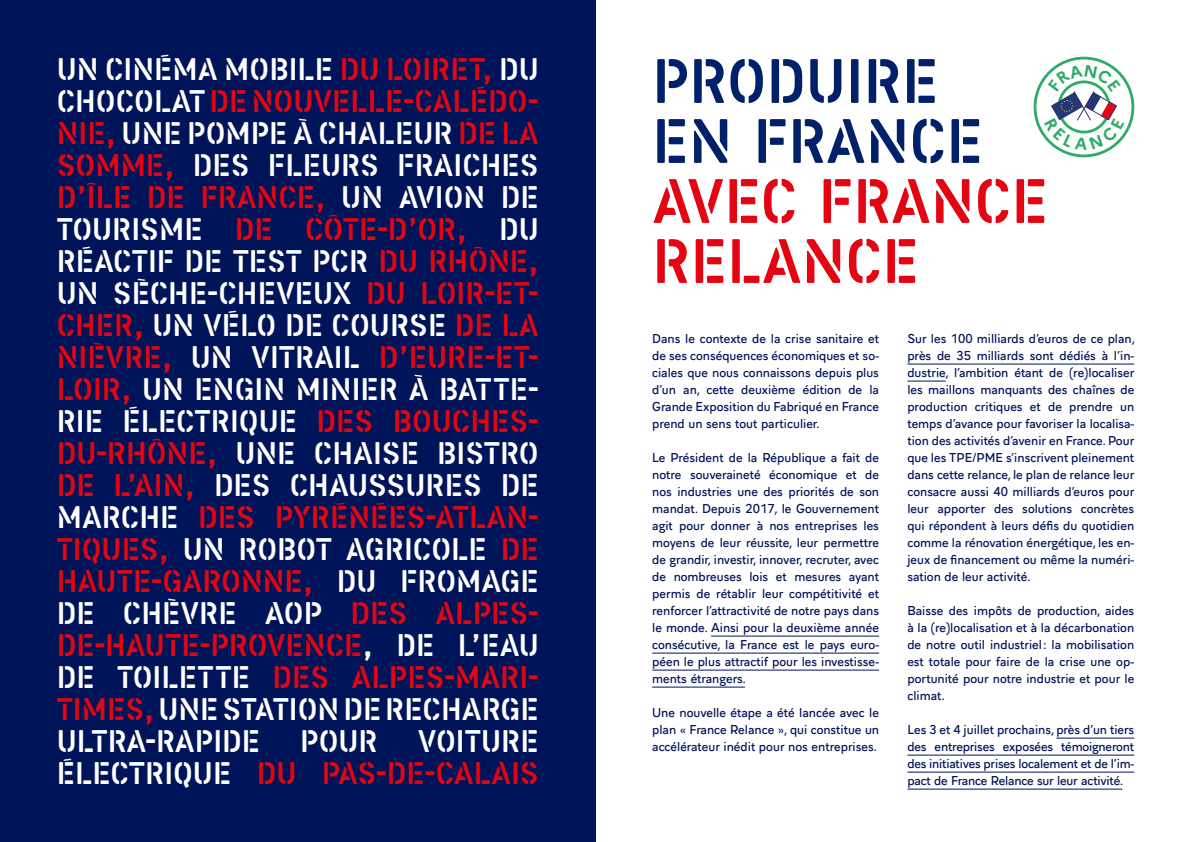
<style>
.page{position:relative;width:1191px;height:842px;background:#fff}
.page>*{position:absolute;margin:0;border:0;box-sizing:border-box;transform-origin:0 0}
.t1{font:60px "Colonel Trial Rounded";color:#e30512}
.t2{font:60px "Colonel Trial Rounded";color:#002169}
.t3{font:30px/32px "Colonel Trial Rounded";color:#fff;text-align:justify}
.t4{font:600 12px/17px "Aiglon Pro";color:#001459;text-align:justify}
.s1{color:#e30512}
</style>
<div class="page">
<div style="left:0;top:0;width:595px;height:842px;background:#001459"></div>
<hr style="left:711px;top:636px;width:168px;height:1px;background:#001459">
<hr style="left:652px;top:653px;width:227px;height:1px;background:#001459">
<hr style="left:652px;top:670px;width:227px;height:1px;background:#001459">
<hr style="left:652px;top:687px;width:93px;height:1px;background:#001459">
<hr style="left:907px;top:364px;width:227px;height:1px;background:#001459">
<hr style="left:907px;top:381px;width:38px;height:1px;background:#001459">
<hr style="left:1056px;top:738px;width:78px;height:1px;background:#001459">
<hr style="left:907px;top:755px;width:227px;height:1px;background:#001459">
<hr style="left:907px;top:772px;width:227px;height:1px;background:#001459">
<hr style="left:907px;top:789px;width:215px;height:1px;background:#001459">
<svg style="left:1033px;top:56px;width:102px;height:102px"></svg>
<p class="t3" style="left:57px;top:54px;width:483px">UN CINÉMA MOBILE <span class="s1">DU LOIRET,</span> DU CHOCOLAT <span class="s1">DE NOUVELLE-CALÉDO-NIE,</span> UNE POMPE À CHALEUR <span class="s1">DE LA SOMME,</span> DES FLEURS FRAICHES <span class="s1">D’ÎLE DE FRANCE,</span> UN AVION DE TOURISME <span class="s1">DE CÔTE-D’OR,</span> DU RÉACTIF DE TEST PCR <span class="s1">DU RHÔNE, </span>UN SÈCHE-CHEVEUX <span class="s1">DU LOIR-ET-CHER,</span> UN VÉLO DE COURSE <span class="s1">DE LA NIÈVRE,</span> UN VITRAIL <span class="s1">D’EURE-ET-LOIR,</span> UN ENGIN MINIER À BATTE-RIE ÉLECTRIQUE <span class="s1">DES BOUCHES-DU-RHÔNE,</span> UNE CHAISE BISTRO <span class="s1">DE L’AIN,</span> DES CHAUSSURES DE MARCHE <span class="s1">DES PYRÉNÉES-ATLAN-TIQUES,</span> UN ROBOT AGRICOLE <span class="s1">DE HAUTE-GARONNE,</span> DU FROMAGE DE CHÈVRE AOP <span class="s1">DES ALPES-DE-HAUTE-PROVENCE</span>, DE L’EAU DE TOILETTE <span class="s1">DES ALPES-MARI-TIMES,</span> UNE STATION DE RECHARGE ULTRA-RAPIDE</p>
<p class="t3" style="left:57px;top:726px;width:483px;text-align:right">VOITURE<br>ÉLECTRIQUE <span class="s1">DU PAS-DE-CALAIS</span></p>
<p class="t3" style="left:300px;top:726px;width:79px">POUR</p>
<p class="t2" style="left:652px;top:52px;width:288px">PRODUIRE</p>
<p class="t2" style="left:652px;top:112px;width:332px">EN FRANCE</p>
<p class="t1" style="left:652px;top:172px;width:397px">AVEC FRANCE</p>
<p class="t1" style="left:652px;top:232px;width:268px">RELANCE</p>
<p class="t4" style="left:652px;top:329px;width:228px">Dans le contexte de la crise sanitaire et de ses conséquences économiques et so&shy;ciales que nous connaissons depuis plus d’un an, cette deuxième édition de la Grande Exposition du Fabriqué en France prend un sens tout particulier.</p>
<p class="t4" style="left:652px;top:448px;width:228px">Le Président de la République a fait de notre souveraineté économique et de nos industries une des priorités de son mandat. Depuis 2017, le Gouvernement agit pour donner à nos entreprises les moyens de leur réussite, leur permettre de grandir, investir, innover, recruter, avec de nombreuses lois et mesures ayant permis de rétablir leur compétitivité et renforcer l’attractivité de notre pays dans le monde. Ainsi pour la deuxième année consécutive, la France est le pays euro&shy;péen le plus attractif pour les investisse&shy;ments étrangers.</p>
<p class="t4" style="left:652px;top:703px;width:228px">Une nouvelle étape a été lancée avec le plan « France Relance », qui constitue un accélérateur inédit pour nos entreprises.</p>
<p class="t4" style="left:907px;top:329px;width:229px">Sur les 100 milliards d’euros de ce plan, près de 35 milliards sont dédiés à l’in&shy;dustrie, l’ambition étant de (re)localiser les maillons manquants des chaînes de production critiques et de prendre un temps d’avance pour favoriser la localisa&shy;tion des activités d’avenir en France. Pour que les TPE/PME s’inscrivent pleinement dans cette relance, le plan de relance leur consacre aussi 40 milliards d’euros pour leur apporter des solutions concrètes qui répondent à leurs défis du quotidien comme la rénovation énergétique, les en&shy;jeux de financement ou même la numéri&shy;sation de leur activité.</p>
<p class="t4" style="left:907px;top:601px;width:228px">Baisse des impôts de production, aides à la (re)localisation et à la décarbonation de notre outil industriel: la mobilisation est totale pour faire de la crise une op&shy;portunité pour notre industrie et pour le climat.</p>
<p class="t4" style="left:907px;top:720px;width:228px">Les 3 et 4 juillet prochains, près d’un tiers des entreprises exposées témoigneront des initiatives prises localement et de l’im&shy;pact de France Relance sur leur activité.</p>
</div>
